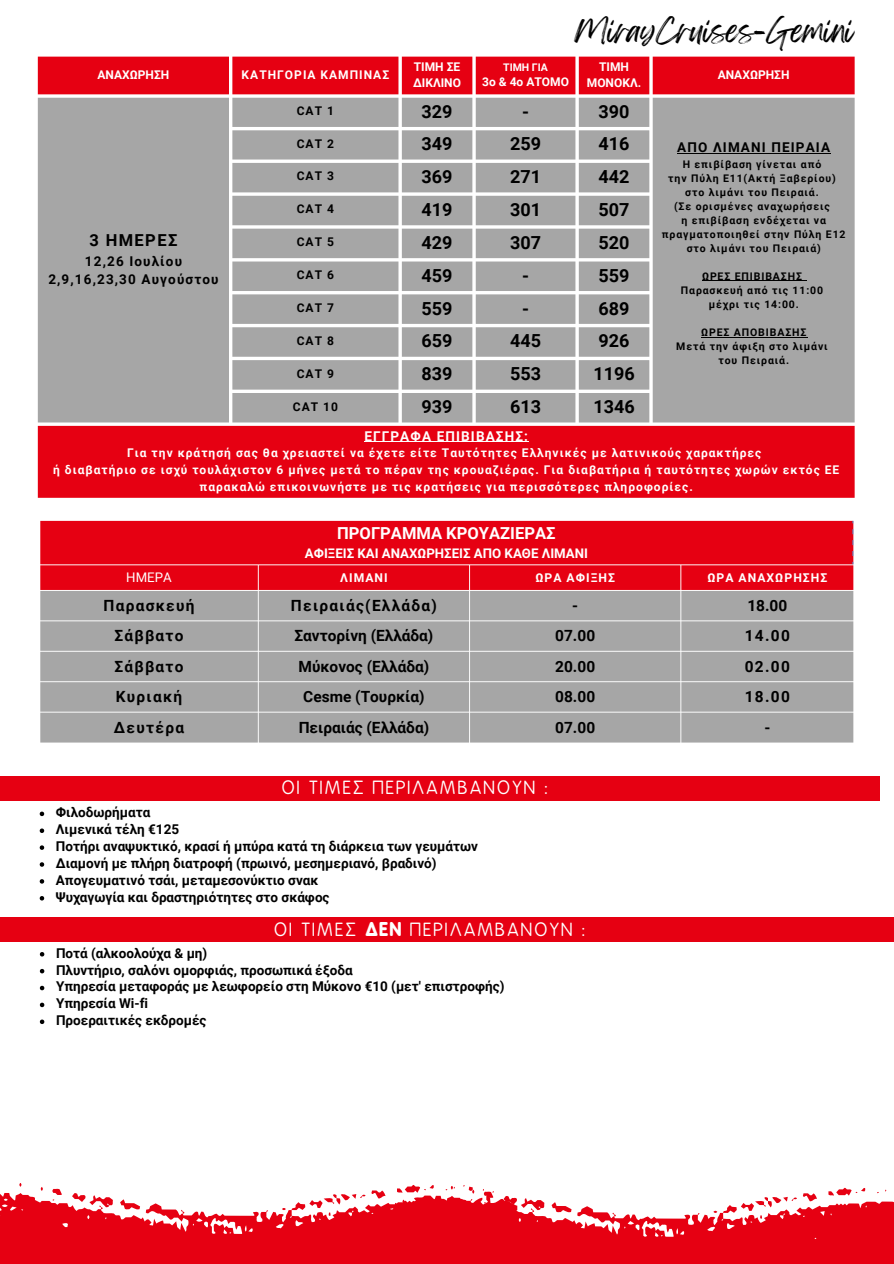
<style>
.page{position:relative;width:894px;height:1264px;background:#fff}
.page>*{position:absolute;margin:0;border:0;box-sizing:border-box;transform-origin:0 0}
.t1{font:27.75px "Feeling Passionate";color:#000}
.t2{font:700 18px "Roboto";color:#000}
.t3{font:18px "B Preplay";letter-spacing:.085em;color:#fff}
.t4{font:700 16.5px "Roboto";color:#fff}
.t5{font:700 16.5px "Roboto";letter-spacing:.085em;color:#000}
.t6{font:700 15.45px "Roboto";color:#000}
.t7{font:700 15.45px "Roboto";letter-spacing:.085em;color:#000}
.t8{font:700 13.5px "Roboto";color:#000}
.t9{font:700 13.5px/18.3px "Roboto";letter-spacing:.085em;color:#000;text-align:center}
.t10{font:700 13.5px "Roboto";letter-spacing:.085em;color:#fff}
.t11{font:700 13.2px "Roboto";color:#fff}
.t12{font:13.2px "Roboto";color:#fff}
.t13{font:700 12.15px "Roboto";letter-spacing:.085em;color:#fff}
.t14{font:700 12px/16.6px "Roboto";letter-spacing:.085em;color:#fff;text-align:center}
.t15{font:700 12px/16.6px "Roboto";color:#fff}
.t16{font:700 12px "Roboto";letter-spacing:.085em;color:#000}
.t17{font:700 10.5px/14px "Roboto";letter-spacing:.085em;color:#000;text-align:center}
.t18{font:700 10.5px "Roboto";color:#fff}
.s1{font-weight:700}
</style>
<div class="page">
<svg style="left:38px;top:57px;width:816px;height:441px;background:#e71122"></svg>
<svg style="left:38px;top:98px;width:816px;height:324px;background:#ababab"></svg>
<hr style="left:677px;top:153px;width:154px;height:1px;background:#000">
<hr style="left:701px;top:280px;width:101px;height:1px;background:#000">
<hr style="left:701px;top:336px;width:106px;height:1px;background:#000">
<hr style="left:364px;top:441px;width:165px;height:1px;background:#fff">
<div style="left:0;top:776px;width:879px;height:24px;background:#e60012"></div>
<div style="left:0;top:917px;width:893px;height:24px;background:#e60012"></div>
<svg style="left:40px;top:811px;width:4px;height:5px"></svg>
<svg style="left:40px;top:828px;width:4px;height:5px"></svg>
<svg style="left:40px;top:845px;width:4px;height:4px"></svg>
<svg style="left:40px;top:862px;width:4px;height:4px"></svg>
<svg style="left:40px;top:879px;width:4px;height:4px"></svg>
<svg style="left:40px;top:896px;width:4px;height:4px"></svg>
<svg style="left:40px;top:952px;width:4px;height:4px"></svg>
<svg style="left:40px;top:968px;width:4px;height:5px"></svg>
<svg style="left:40px;top:985px;width:4px;height:5px"></svg>
<svg style="left:40px;top:1002px;width:4px;height:5px"></svg>
<svg style="left:40px;top:1019px;width:4px;height:5px"></svg>
<div style="left:40px;top:521px;width:813px;height:69px;background:#e60012"></div>
<div style="left:40px;top:591px;width:813px;height:151px;background:#a6a6a6"></div>
<svg style="left:0;top:1183px;width:893px;height:80px"></svg>
<h1 class="t1" style="left:574px;top:8px;width:281px">MirayCruises-Gemini</h1>
<p class="t15" style="left:97px;top:66px;width:73px">ΑΝΑΧΩΡΗΣΗ</p>
<p class="t14" style="left:241px;top:66px;width:149px">ΚΑΤΗΓΟΡΙΑ ΚΑΜΠΙΝΑΣ</p>
<p class="t15" style="left:413px;top:58px;width:49px">ΤΙΜΗ ΣΕ<br>ΔΙΚΛΙΝΟ</p>
<p class="t18" style="left:503px;top:61px;width:46px">ΤΙΜΗ ΓΙΑ</p>
<p class="t15" style="left:482px;top:73px;width:88px">3ο &amp; 4ο ΑΤΟΜΟ</p>
<p class="t15" style="left:586px;top:58px;width:56px;text-align:center">ΤΙΜΗ<br>ΜΟΝΟΚΛ.</p>
<p class="t15" style="left:717px;top:66px;width:73px">ΑΝΑΧΩΡΗΣΗ</p>
<p class="t16" style="left:297px;top:104px;width:39px">CAT 1</p>
<p class="t2" style="left:421px;top:101px;width:32px">329</p>
<p class="t2" style="left:522px;top:101px;width:8px">-</p>
<p class="t2" style="left:598px;top:101px;width:32px">390</p>
<p class="t16" style="left:297px;top:137px;width:39px">CAT 2</p>
<p class="t2" style="left:421px;top:134px;width:32px">349</p>
<p class="t2" style="left:510px;top:134px;width:32px">259</p>
<p class="t2" style="left:598px;top:134px;width:32px">416</p>
<p class="t16" style="left:297px;top:169px;width:39px">CAT 3</p>
<p class="t2" style="left:421px;top:166px;width:32px">369</p>
<p class="t2" style="left:510px;top:166px;width:32px">271</p>
<p class="t2" style="left:598px;top:166px;width:32px">442</p>
<p class="t16" style="left:297px;top:202px;width:39px">CAT 4</p>
<p class="t2" style="left:421px;top:199px;width:32px">419</p>
<p class="t2" style="left:510px;top:199px;width:32px">301</p>
<p class="t2" style="left:598px;top:199px;width:32px">507</p>
<p class="t16" style="left:297px;top:235px;width:39px">CAT 5</p>
<p class="t2" style="left:421px;top:232px;width:32px">429</p>
<p class="t2" style="left:510px;top:232px;width:32px">307</p>
<p class="t2" style="left:598px;top:232px;width:32px">520</p>
<p class="t16" style="left:297px;top:268px;width:39px">CAT 6</p>
<p class="t2" style="left:421px;top:265px;width:32px">459</p>
<p class="t2" style="left:522px;top:265px;width:8px">-</p>
<p class="t2" style="left:598px;top:265px;width:32px">559</p>
<p class="t16" style="left:297px;top:301px;width:39px">CAT 7</p>
<p class="t2" style="left:421px;top:298px;width:32px">559</p>
<p class="t2" style="left:522px;top:298px;width:8px">-</p>
<p class="t2" style="left:598px;top:298px;width:32px">689</p>
<p class="t16" style="left:297px;top:333px;width:39px">CAT 8</p>
<p class="t2" style="left:421px;top:331px;width:32px">659</p>
<p class="t2" style="left:510px;top:331px;width:32px">445</p>
<p class="t2" style="left:598px;top:331px;width:32px">926</p>
<p class="t16" style="left:297px;top:366px;width:39px">CAT 9</p>
<p class="t2" style="left:421px;top:363px;width:32px">839</p>
<p class="t2" style="left:510px;top:363px;width:32px">553</p>
<p class="t2" style="left:593px;top:363px;width:43px">1196</p>
<p class="t16" style="left:293px;top:399px;width:47px">CAT 10</p>
<p class="t2" style="left:421px;top:396px;width:32px">939</p>
<p class="t2" style="left:510px;top:396px;width:32px">613</p>
<p class="t2" style="left:593px;top:396px;width:43px">1346</p>
<p class="t10" style="left:364px;top:428px;width:165px">ΕΓΓΡΑΦΑ ΕΠΙΒΙΒΑΣΗΣ:</p>
<p class="t14" style="left:127px;top:445px;width:635px">Για την κράτησή σας θα χρειαστεί να έχετε είτε Ταυτότητες Ελληνικές με λατινικούς χαρακτήρες</p>
<p class="t14" style="left:53px;top:461px;width:787px">ή διαβατήριο σε ισχύ τουλάχιστον 6 μήνες μετά το πέραν της κρουαζιέρας. Για διαβατήρια ή ταυτότητες χωρών εκτός ΕΕ παρακαλώ επικοινωνήστε με τις κρατήσεις για περισσότερες πληροφορίες.</p>
<p class="t9" style="left:677px;top:138px;width:154px">ΑΠΟ ΛΙΜΑΝΙ ΠΕΙΡΑΙΑ</p>
<p class="t17" style="left:661px;top:157px;width:185px">Η επιβίβαση γίνεται από<br>την Πύλη Ε11(Ακτή Ξαβερίου) στο λιμάνι του Πειραιά.<br>(Σε ορισμένες αναχωρήσεις<br>η επιβίβαση ενδέχεται να πραγματοποιηθεί στην Πύλη Ε12 στο λιμάνι του Πειραιά)</p>
<p class="t17" style="left:680px;top:269px;width:144px">ΩΡΕΣ ΕΠΙΒΙΒΑΣΗΣ<br>Παρασκευή από τις 11:00 μέχρι τις 14:00.</p>
<p class="t17" style="left:676px;top:325px;width:153px">ΩΡΕΣ ΑΠΟΒΙΒΑΣΗΣ<br>Μετά την άφιξη στο λιμάνι του Πειραιά.</p>
<p class="t5" style="left:89px;top:231px;width:89px">3 ΗΜΕΡΕΣ</p>
<p class="t9" style="left:48px;top:252px;width:172px">12,26 Ιουλίου<br>2,9,16,23,30 Αυγούστου</p>
<p class="t4" style="left:337px;top:523px;width:220px">ΠΡΟΓΡΑΜΜΑ ΚΡΟΥΑΖΙΕΡΑΣ</p>
<p class="t11" style="left:305px;top:546px;width:284px">ΑΦΙΞΕΙΣ ΚΑΙ ΑΝΑΧΩΡΗΣΕΙΣ ΑΠΟ ΚΑΘΕ ΛΙΜΑΝΙ</p>
<p class="t12" style="left:126px;top:570px;width:47px">ΗΜΕΡΑ</p>
<p class="t13" style="left:340px;top:570px;width:49px">ΛΙΜΑΝΙ</p>
<p class="t13" style="left:535px;top:570px;width:81px">ΩΡΑ ΑΦΙΞΗΣ</p>
<p class="t13" style="left:707px;top:570px;width:121px">ΩΡΑ ΑΝΑΧΩΡΗΣΗΣ</p>
<p class="t7" style="left:103px;top:596px;width:93px">Παρασκευή</p>
<p class="t7" style="left:291px;top:596px;width:147px">Πειραιάς(Ελλάδα)</p>
<p class="t6" style="left:572px;top:596px;width:7px">-</p>
<p class="t6" style="left:747px;top:596px;width:41px">18.00</p>
<p class="t7" style="left:114px;top:627px;width:71px">Σάββατο</p>
<p class="t6" style="left:294px;top:627px;width:140px">Σαντορίνη (Ελλάδα)</p>
<p class="t6" style="left:555px;top:627px;width:41px">07.00</p>
<h2 class="t6" style="left:744px;top:627px;width:47px">14.00</h2>
<p class="t7" style="left:114px;top:657px;width:71px">Σάββατο</p>
<p class="t6" style="left:298px;top:657px;width:132px">Μύκονος (Ελλάδα)</p>
<p class="t6" style="left:555px;top:657px;width:41px">20.00</p>
<p class="t6" style="left:744px;top:657px;width:47px">02.00</p>
<p class="t7" style="left:116px;top:687px;width:68px">Κυριακή</p>
<p class="t6" style="left:303px;top:687px;width:123px">Cesme (Τουρκία)</p>
<h2 class="t6" style="left:555px;top:687px;width:41px">08.00</h2>
<p class="t6" style="left:744px;top:687px;width:47px">18.00</p>
<p class="t7" style="left:114px;top:718px;width:72px">Δευτέρα</p>
<p class="t6" style="left:298px;top:718px;width:132px">Πειραιάς (Ελλάδα)</p>
<p class="t6" style="left:555px;top:718px;width:41px">07.00</p>
<p class="t6" style="left:764px;top:718px;width:7px">-</p>
<p class="t3" style="left:282px;top:778px;width:268px">ΟΙ ΤΙΜΕΣ ΠΕΡΙΛΑΜΒΑΝΟΥΝ :</p>
<p class="t8" style="left:56px;top:804px;width:96px">Φιλοδωρήματα</p>
<p class="t8" style="left:56px;top:821px;width:125px">Λιμενικά τέλη €125</p>
<p class="t8" style="left:56px;top:838px;width:423px">Ποτήρι αναψυκτικό, κρασί ή μπύρα κατά τη διάρκεια των γευμάτων</p>
<p class="t8" style="left:56px;top:855px;width:382px">Διαμονή με πλήρη διατροφή (πρωινό, μεσημεριανό, βραδινό)</p>
<p class="t8" style="left:56px;top:872px;width:264px">Απογευματινό τσάι, μεταμεσονύκτιο σνακ</p>
<p class="t8" style="left:56px;top:889px;width:275px">Ψυχαγωγία και δραστηριότητες στο σκάφος</p>
<p class="t3" style="left:275px;top:919px;width:313px">ΟΙ ΤΙΜΕΣ <span class="s1">ΔΕΝ</span> ΠΕΡΙΛΑΜΒΑΝΟΥΝ :</p>
<p class="t8" style="left:56px;top:945px;width:153px">Ποτά (αλκοολούχα &amp; μη)</p>
<p class="t8" style="left:56px;top:962px;width:298px">Πλυντήριο, σαλόνι ομορφιάς, προσωπικά έξοδα</p>
<p class="t8" style="left:56px;top:978px;width:450px">Υπηρεσία μεταφοράς με λεωφορείο στη Μύκονο €10 (μετ' επιστροφής)</p>
<p class="t8" style="left:56px;top:995px;width:93px">Υπηρεσία Wi-fi</p>
<p class="t8" style="left:56px;top:1012px;width:152px">Προεραιτικές εκδρομές</p>
</div>
